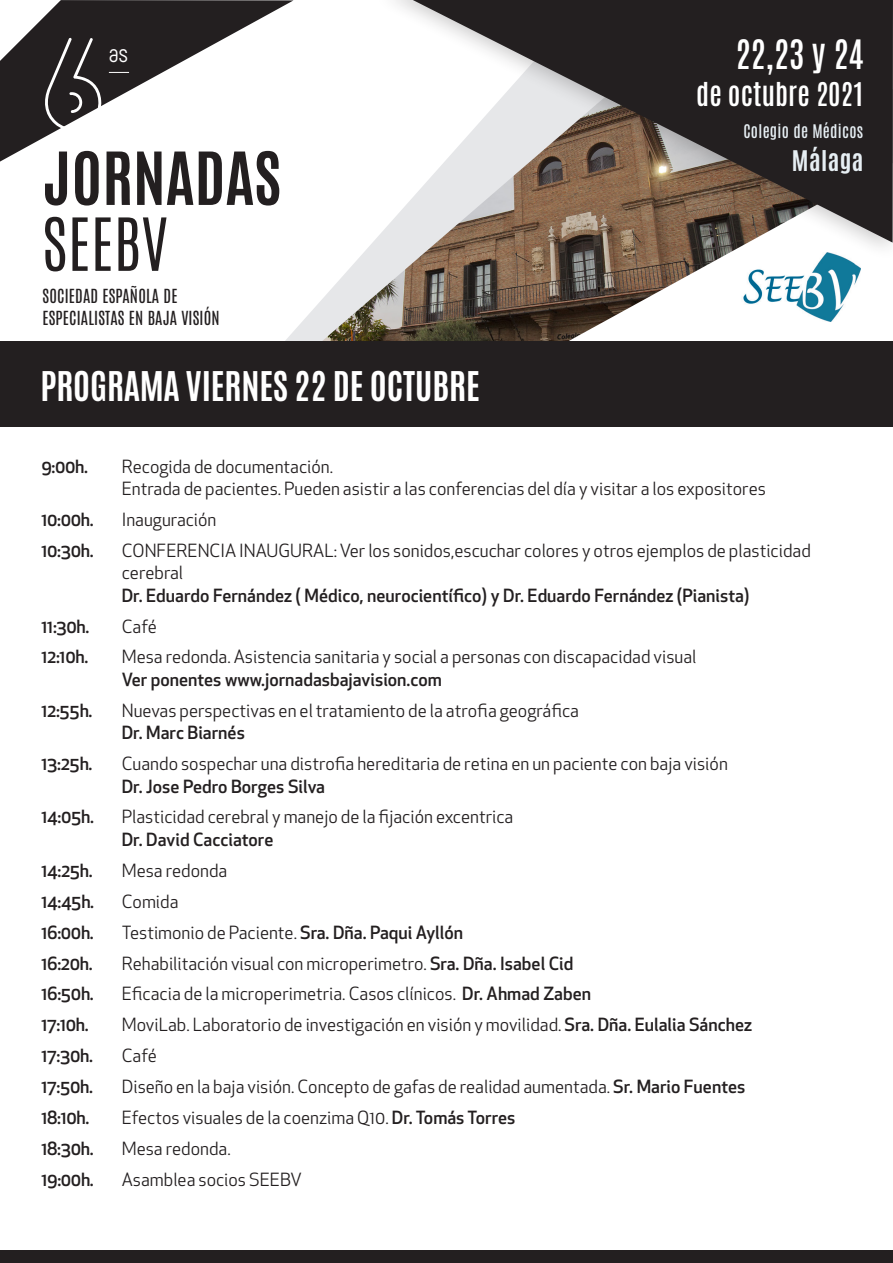
<style>
.page{position:relative;width:893px;height:1263px;background:#fff}
.page>*{position:absolute;margin:0;border:0;box-sizing:border-box;transform-origin:0 0}
.t1{font:300 125.7px "Lovelo Line";color:#fff}
.t2{font:700 62.1px "Antonio";letter-spacing:.01em;color:#231f20}
.t3{font:300 62.1px "Antonio";letter-spacing:.01em;color:#231f20}
.t4{font:700 34.8px "Antonio";color:#fff}
.t5{font:600 34.5px "Antonio";color:#fff}
.t6{font:600 27.75px "Antonio";letter-spacing:.005em;color:#fff}
.t7{font:25.35px "Phenomena";color:#fff}
.t8{font:700 24.15px "Antonio";letter-spacing:.02em;color:#e6eef3}
.t9{font:17.7px "Apex New";color:#231f20}
.t10{font:500 17.7px "Apex New";color:#231f20}
.t11{font:16.5px "Antonio";letter-spacing:.01em;color:#231f20}
.t12{font:500 15.9px "Antonio";letter-spacing:.02em;color:#e6eef3}
.s1{font-weight:500}
</style>
<div class="page">
<img style="left:285px;top:246px;width:273px;height:95px">
<svg style="left:0;top:0;width:293px;height:162px"></svg>
<svg style="left:109px;top:72px;width:20px;height:1px"></svg>
<svg style="left:0;top:0;width:61px;height:61px"></svg>
<div style="left:0;top:1250px;width:893px;height:13px;background:#231f20"></div>
<svg style="left:558px;top:262px;width:274px;height:79px"></svg>
<img style="left:741px;top:262px;width:120px;height:59px">
<div style="left:370px;top:0;width:523px;height:262px;background:#231f20;opacity:.25"></div>
<svg style="left:413px;top:0;width:480px;height:243px;background:#6c635f"></svg>
<div style="left:0;top:341px;width:893px;height:85px;background:#231f20"></div>
<p class="t1" style="left:40px;top:7px;width:68px">6</p>
<p class="t7" style="left:109px;top:39px;width:21px">as</p>
<p class="t2" style="left:42px;top:134px;width:240px">JORNADAS</p>
<p class="t3" style="left:42px;top:200px;width:127px">SEEBV</p>
<p class="t11" style="left:42px;top:284px;width:136px">SOCIEDAD ESPAÑOLA DE</p>
<p class="t11" style="left:42px;top:306px;width:179px">ESPECIALISTAS EN BAJA VISIÓN</p>
<p class="t4" style="left:40px;top:361px;width:441px">PROGRAMA VIERNES 22 DE OCTUBRE</p>
<p class="t5" style="left:735px;top:30px;width:130px">22,23 y 24</p>
<p class="t6" style="left:696px;top:75px;width:169px">de octubre 2021</p>
<p class="t12" style="left:743px;top:120px;width:121px">Colegio de Médicos</p>
<p class="t8" style="left:792px;top:144px;width:73px">Málaga</p>
<p class="t10" style="left:41px;top:454px;width:48px">9:00h.</p>
<p class="t10" style="left:41px;top:508px;width:54px">10:00h.</p>
<p class="t10" style="left:41px;top:538px;width:54px">10:30h.</p>
<p class="t10" style="left:41px;top:614px;width:49px">11:30h.</p>
<p class="t10" style="left:41px;top:645px;width:48px">12:10h.</p>
<p class="t10" style="left:41px;top:698px;width:53px">12:55h.</p>
<p class="t10" style="left:41px;top:752px;width:53px">13:25h.</p>
<p class="t10" style="left:41px;top:805px;width:54px">14:05h.</p>
<p class="t10" style="left:41px;top:858px;width:53px">14:25h.</p>
<p class="t10" style="left:41px;top:889px;width:54px">14:45h.</p>
<p class="t10" style="left:41px;top:920px;width:54px">16:00h.</p>
<p class="t10" style="left:41px;top:951px;width:53px">16:20h.</p>
<p class="t10" style="left:41px;top:982px;width:54px">16:50h.</p>
<p class="t10" style="left:41px;top:1013px;width:49px">17:10h.</p>
<p class="t10" style="left:41px;top:1044px;width:53px">17:30h.</p>
<p class="t10" style="left:41px;top:1075px;width:53px">17:50h.</p>
<p class="t10" style="left:41px;top:1106px;width:49px">18:10h.</p>
<p class="t10" style="left:41px;top:1137px;width:54px">18:30h.</p>
<p class="t10" style="left:41px;top:1167px;width:54px">19:00h.</p>
<p class="t9" style="left:122px;top:455px;width:213px">Recogida de documentación.</p>
<p class="t9" style="left:122px;top:477px;width:646px">Entrada de pacientes. Pueden asistir a las conferencias del día y visitar a los expositores</p>
<p class="t9" style="left:122px;top:508px;width:96px">Inauguración</p>
<p class="t9" style="left:122px;top:539px;width:691px">CONFERENCIA INAUGURAL: Ver los sonidos,escuchar colores y otros ejemplos de plasticidad</p>
<p class="t9" style="left:122px;top:562px;width:63px">cerebral</p>
<p class="t10" style="left:122px;top:583px;width:629px">Dr. Eduardo Fernández ( Médico, neurocientífico) y Dr. Eduardo Fernández (Pianista)</p>
<p class="t9" style="left:122px;top:615px;width:37px">Café</p>
<p class="t9" style="left:122px;top:646px;width:576px">Mesa redonda. Asistencia sanitaria y social a personas con discapacidad visual</p>
<p class="t10" style="left:122px;top:668px;width:322px">Ver ponentes www.jornadasbajavision.com</p>
<p class="t9" style="left:122px;top:699px;width:459px">Nuevas perspectivas en el tratamiento de la atrofia geográfica</p>
<p class="t10" style="left:122px;top:721px;width:125px">Dr. Marc Biarnés</p>
<p class="t9" style="left:122px;top:752px;width:608px">Cuando sospechar una distrofia hereditaria de retina en un paciente con baja visión</p>
<p class="t10" style="left:122px;top:774px;width:205px">Dr. Jose Pedro Borges Silva</p>
<p class="t9" style="left:122px;top:806px;width:393px">Plasticidad cerebral y manejo de la fijación excentrica</p>
<p class="t10" style="left:122px;top:827px;width:153px">Dr. David Cacciatore</p>
<p class="t9" style="left:122px;top:859px;width:107px">Mesa redonda</p>
<p class="t9" style="left:122px;top:890px;width:58px">Comida</p>
<p class="t9" style="left:122px;top:921px;width:343px">Testimonio de Paciente. <span class="s1">Sra. Dña. Paqui Ayllón</span></p>
<p class="t9" style="left:122px;top:952px;width:453px">Rehabilitación visual con microperimetro. <span class="s1">Sra. Dña. Isabel Cid</span></p>
<p class="t9" style="left:122px;top:983px;width:471px">Eficacia de la microperimetria. Casos clínicos. <span class="s1">Dr. Ahmad Zaben</span></p>
<p class="t9" style="left:122px;top:1014px;width:632px">MoviLab. Laboratorio de investigación en visión y movilidad. <span class="s1">Sra. Dña. Eulalia Sánchez</span></p>
<p class="t9" style="left:122px;top:1045px;width:37px">Café</p>
<p class="t9" style="left:122px;top:1075px;width:625px">Diseño en la baja visión. Concepto de gafas de realidad aumentada. <span class="s1">Sr. Mario Fuentes</span></p>
<p class="t9" style="left:122px;top:1106px;width:395px">Efectos visuales de la coenzima Q10. <span class="s1">Dr. Tomás Torres</span></p>
<p class="t9" style="left:122px;top:1137px;width:110px">Mesa redonda.</p>
<p class="t9" style="left:122px;top:1168px;width:182px">Asamblea socios SEEBV</p>
</div>
